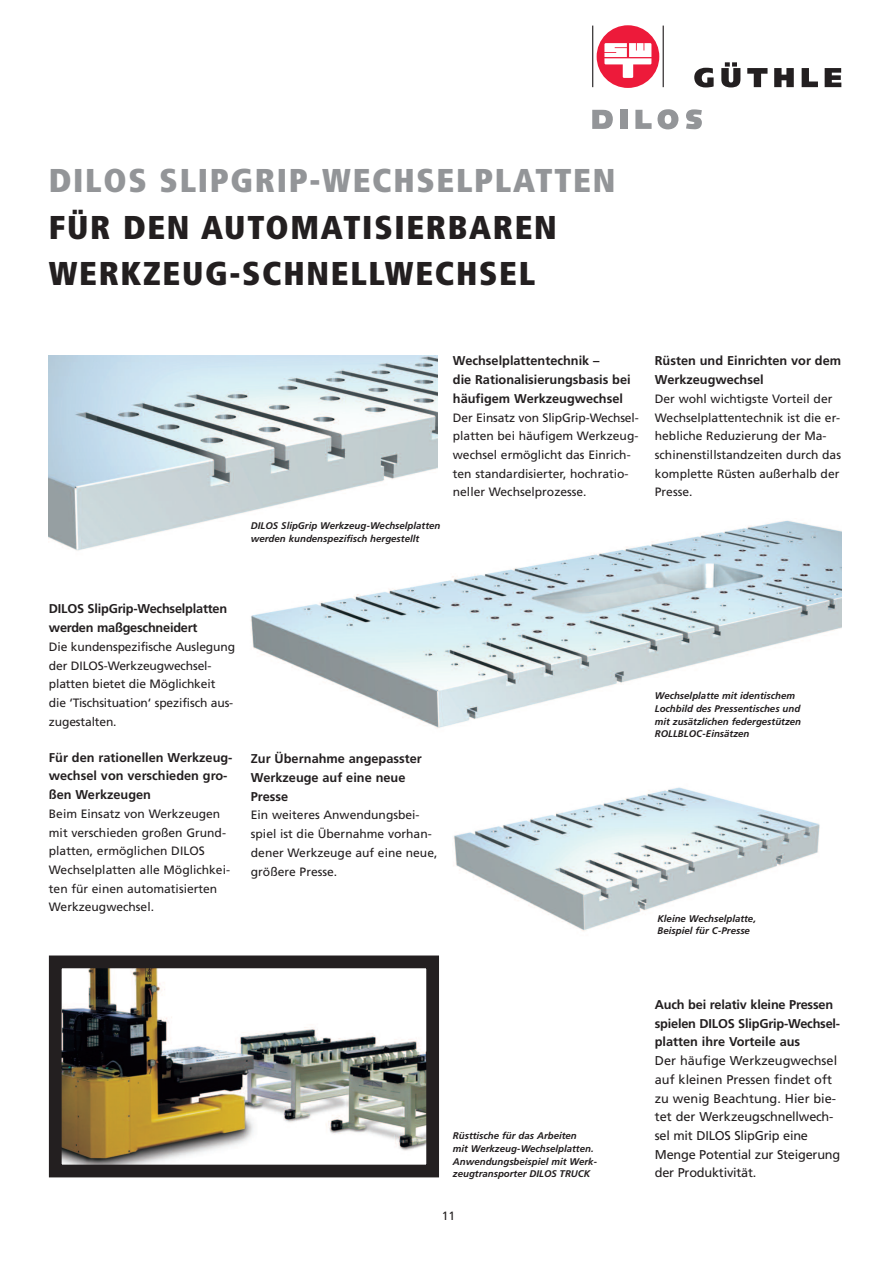
<style>
.page{position:relative;width:893px;height:1263px;background:#fff}
.page>*{position:absolute;margin:0;border:0;box-sizing:border-box;transform-origin:0 0}
.t1{font:900 condensed 33px/46.8px "Frutiger";letter-spacing:.05em;color:#231f20}
.t2{font:900 condensed 33px "Frutiger";letter-spacing:.05em;color:#939598}
.t3{font:700 12.75px/18.8px "Frutiger";color:#231f20}
.t4{font:12.75px/18.8px "Frutiger";color:#231f20}
.t5{font:12.15px/18.8px "Frutiger";color:#231f20}
.t6{font:12px "Frutiger";color:#231f20}
.t7{font:italic 700 9.75px/12.8px "Frutiger";color:#231f20}
</style>
<div class="page">
<img style="left:453px;top:787px;width:367px;height:144px">
<img style="left:250px;top:520px;width:592px;height:208px">
<hr style="left:592px;top:26px;width:1px;height:61px;background:#231f20">
<hr style="left:663px;top:26px;width:1px;height:61px;background:#231f20">
<svg style="left:694px;top:68px;width:20px;height:19px"></svg>
<svg style="left:721px;top:62px;width:19px;height:25px"></svg>
<svg style="left:825px;top:68px;width:16px;height:19px"></svg>
<svg style="left:747px;top:68px;width:20px;height:19px"></svg>
<svg style="left:774px;top:68px;width:20px;height:19px"></svg>
<svg style="left:802px;top:68px;width:16px;height:19px"></svg>
<div style="left:597px;top:25px;width:62px;height:63px;background:#ed1a3a;border-radius:50%"></div>
<svg style="left:604px;top:43px;width:47px;height:35px"></svg>
<svg style="left:592px;top:110px;width:21px;height:19px"></svg>
<div style="left:620px;top:110px;width:7px;height:19px;background:#939598"></div>
<svg style="left:635px;top:109px;width:43px;height:20px"></svg>
<svg style="left:686px;top:109px;width:16px;height:20px"></svg>
<img style="left:49px;top:356px;width:389px;height:201px">
<img style="left:63px;top:969px;width:362px;height:194px">
<div style="left:49px;top:955px;width:390px;height:222px;border:13px solid #231f20"></div>
<h1 class="t2" style="left:49px;top:167px;width:568px">DILOS SLIPGRIP-WECHSELPLATTEN</h1>
<h1 class="t1" style="left:49px;top:206px;width:509px">FÜR DEN AUTOMATISIERBAREN<br>WERKZEUG-SCHNELLWECHSEL</h1>
<p class="t7" style="left:251px;top:520px;width:191px">DILOS SlipGrip Werkzeug-Wechselplatten werden kundenspezifisch hergestellt</p>
<p class="t3" style="left:453px;top:353px;width:179px">Wechselplattentechnik –<br>die Rationalisierungsbasis bei häufigem Werkzeugwechsel</p>
<p class="t5" style="left:453px;top:409px;width:187px">Der Einsatz von SlipGrip-Wechsel&shy;platten bei häufigem Werkzeug&shy;wechsel ermöglicht das Einrich&shy;ten standardisierter, hochratio&shy;neller Wechselprozesse.</p>
<p class="t3" style="left:655px;top:353px;width:188px">Rüsten und Einrichten vor dem<br>Werkzeugwechsel</p>
<p class="t5" style="left:655px;top:390px;width:188px">Der wohl wichtigste Vorteil der<br>Wechselplattentechnik ist die er&shy;hebliche Reduzierung der Ma&shy;schinenstillstandzeiten durch das komplette Rüsten außerhalb der<br>Presse.</p>
<p class="t3" style="left:49px;top:601px;width:180px">DILOS SlipGrip-Wechselplatten werden maßgeschneidert</p>
<p class="t5" style="left:49px;top:638px;width:188px">Die kundenspezifische Auslegung der DILOS-Werkzeugwechsel&shy;platten bietet die Möglichkeit die ‘Tischsituation‘ spezifisch aus&shy;zugestalten.</p>
<p class="t3" style="left:49px;top:749px;width:185px">Für den rationellen Werkzeug&shy;wechsel von verschieden gro&shy;ßen Werkzeugen</p>
<p class="t5" style="left:49px;top:805px;width:183px">Beim Einsatz von Werkzeugen mit verschieden großen Grund&shy;platten, ermöglichen DILOS<br>Wechselplatten alle Möglichkei&shy;ten für einen automatisierten<br>Werkzeugwechsel.</p>
<p class="t3" style="left:251px;top:750px;width:172px">Zur Übernahme angepasster<br>Werkzeuge auf eine neue<br>Presse</p>
<p class="t5" style="left:251px;top:807px;width:188px">Ein weiteres Anwendungsbei&shy;spiel ist die Übernahme vorhan&shy;dener Werkzeuge auf eine neue, größere Presse.</p>
<p class="t7" style="left:655px;top:690px;width:148px">Wechselplatte mit identischem<br>Lochbild des Pressentisches und mit zusätzlichen federgestützen<br>ROLLBLOC-Einsätzen</p>
<p class="t7" style="left:657px;top:912px;width:100px">Kleine Wechselplatte,<br>Beispiel für C-Presse</p>
<p class="t7" style="left:453px;top:1130px;width:146px">Rüsttische für das Arbeiten<br>mit Werkzeug-Wechselplatten.<br>Anwendungsbeispiel mit Werk&shy;zeugtransporter DILOS TRUCK</p>
<p class="t6" style="left:442px;top:1211px;width:15px">11</p>
<p class="t3" style="left:655px;top:996px;width:187px">Auch bei relativ kleine Pressen spielen DILOS SlipGrip-Wechsel&shy;platten ihre Vorteile aus</p>
<p class="t4" style="left:655px;top:1052px;width:187px">Der häufige Werkzeugwechsel auf kleinen Pressen findet oft zu wenig Beachtung. Hier bie&shy;tet der Werkzeugschnellwech&shy;sel mit DILOS SlipGrip eine<br>Menge Potential zur Steigerung der Produktivität.</p>
</div>
